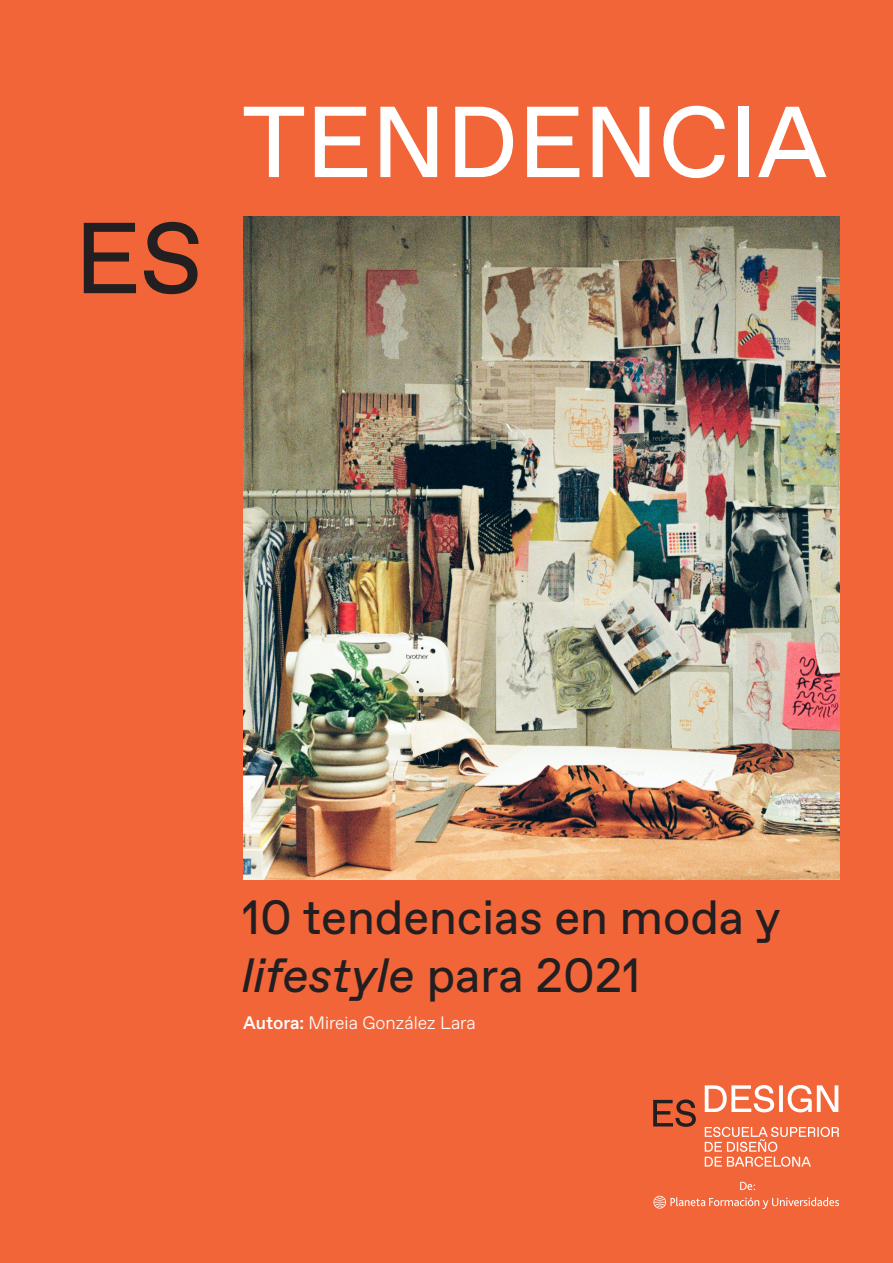
<style>
.page{position:relative;width:893px;height:1263px;background:#f26539}
.page>*{position:absolute;margin:0;border:0;box-sizing:border-box;transform-origin:0 0}
.t1{font:100.5px "Favorit";color:#fff}
.t2{font:100.5px "Favorit";color:#231f20}
.t3{font:48px/57.6px "Favorit";color:#231f20}
.t4{font:300 18px "Favorit";color:#fff}
.s1{font-style:italic}
.s2{font-weight:500}
</style>
<div class="page">
<img style="left:244px;top:216px;width:596px;height:663px">
<svg style="left:653px;top:1182px;width:186px;height:27px"></svg>
<svg style="left:705px;top:1085px;width:133px;height:27px"></svg>
<svg style="left:705px;top:1127px;width:134px;height:40px"></svg>
<svg style="left:653px;top:1099px;width:43px;height:28px"></svg>
<p class="t2" style="left:75px;top:191px;width:130px">ES</p>
<p class="t1" style="left:242px;top:75px;width:587px">TENDENCIA</p>
<p class="t3" style="left:242px;top:888px;width:540px">10 tendencias en moda y <span class="s1">lifestyle</span> para 2021</p>
<p class="t4" style="left:243px;top:1010px;width:234px"><span class="s2">Autora:</span> Mireia González Lara</p>
</div>
